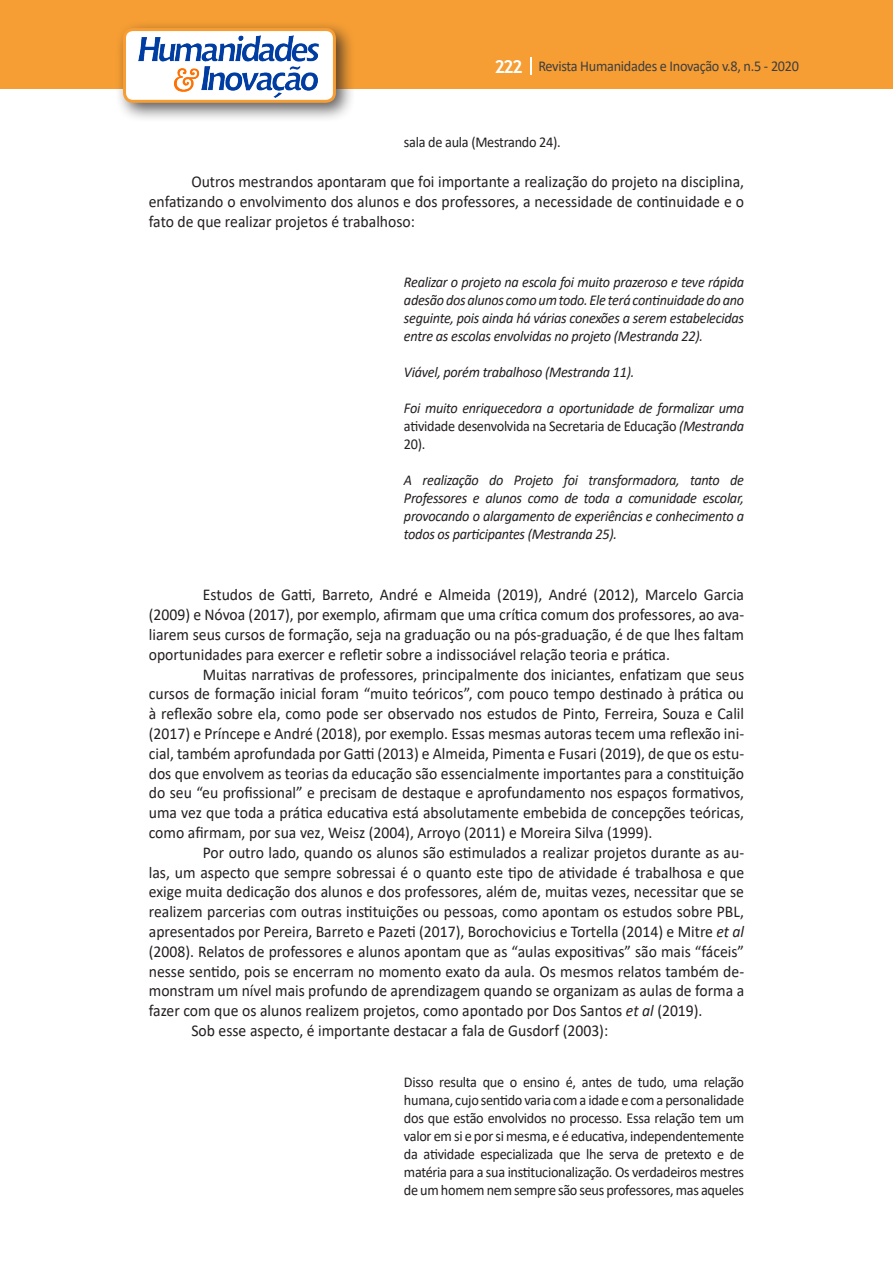
<style>
.page{position:relative;width:893px;height:1263px;background:#fff}
.page>*{position:absolute;margin:0;border:0;box-sizing:border-box;transform-origin:0 0}
.Texto{font:16.5px/19.8px "Calibri";color:#231f20;text-align:justify;scale:.95 1}
.citacao{font:italic 15px/18px "Calibri";letter-spacing:-.02em;color:#231f20;text-align:justify;scale:.95 1}
.citacao-2{font:15px/18px "Calibri";letter-spacing:-.02em;color:#231f20;text-align:justify;scale:.95 1}
.t1{font:15px "Calibri";letter-spacing:-.02em;color:#3e3e3f;scale:.95 1}
.s1{font-family:"Trebuchet MS";font-weight:700;font-size:18px;color:#fff}
.s2{font-style:normal}
.s3{font-style:italic}
</style>
<div class="page">
<div style="left:0;top:0;width:893px;height:88px;background:#f69e34"></div>
<svg style="left:530px;top:57px;width:2px;height:18px"></svg>
<div style="left:115px;top:20px;width:241px;height:103px;background:#231f20;opacity:.75"></div>
<div style="left:125px;top:30px;width:209px;height:71px;background:#fff;border-radius:9px"></div>
<img style="left:138px;top:35px;width:181px;height:62px">
<div style="left:123px;top:28px;width:213px;height:75px;border:3px solid #f69e34;border-radius:9px"></div>
<p class="t1" style="left:495px;top:56px;width:322px"><span class="s1">222</span> Revista Humanidades e Inovação v.8, n.5 - 2020</p>
<p class="citacao-2" style="left:404px;top:133px;width:167px">sala de aula (Mestrando 24).</p>
<p class="Texto" style="left:149px;top:171px;width:628px;text-indent:43px">Outros mestrandos apontaram que foi importante a realização do projeto na disciplina, enfatizando o envolvimento dos alunos e dos professores, a necessidade de continuidade e o fato de que realizar projetos é trabalhoso:</p>
<p class="citacao" style="left:404px;top:272px;width:359px">Realizar o projeto na escola foi muito prazeroso e teve rápida adesão dos alunos como um todo. Ele terá continuidade do ano seguinte, pois ainda há várias conexões a serem estabelecidas entre as escolas envolvidas no projeto (Mestranda 22).</p>
<p class="citacao" style="left:404px;top:362px;width:244px">Viável, porém trabalhoso (Mestranda 11).</p>
<p class="citacao" style="left:404px;top:398px;width:360px">Foi muito enriquecedora a oportunidade de formalizar uma <span class="s2">atividade desenvolvida na Secretaria de Educação</span> (Mestranda <span class="s2">20).</span></p>
<p class="citacao" style="left:404px;top:470px;width:360px">A realização do Projeto foi transformadora, tanto de Professores e alunos como de toda a comunidade escolar, provocando o alargamento de experiências e conhecimento a todos os participantes (Mestranda 25).</p>
<p class="Texto" style="left:149px;top:585px;width:628px;text-indent:54px">Estudos de Gatti, Barreto, André e Almeida (2019), André (2012), Marcelo Garcia (2009) e Nóvoa (2017), por exemplo, afirmam que uma crítica comum dos professores, ao ava&shy;liarem seus cursos de formação, seja na graduação ou na pós-graduação, é de que lhes faltam oportunidades para exercer e refletir sobre a indissociável relação teoria e prática.</p>
<p class="Texto" style="left:149px;top:664px;width:628px;text-indent:54px">Muitas narrativas de professores, principalmente dos iniciantes, enfatizam que seus cursos de formação inicial foram “muito teóricos”, com pouco tempo destinado à prática ou à reflexão sobre ela, como pode ser observado nos estudos de Pinto, Ferreira, Souza e Calil (2017) e Príncepe e André (2018), por exemplo. Essas mesmas autoras tecem uma reflexão ini&shy;cial, também aprofundada por Gatti (2013) e Almeida, Pimenta e Fusari (2019), de que os estu&shy;dos que envolvem as teorias da educação são essencialmente importantes para a constituição do seu “eu profissional” e precisam de destaque e aprofundamento nos espaços formativos, uma vez que toda a prática educativa está absolutamente embebida de concepções teóricas, como afirmam, por sua vez, Weisz (2004), Arroyo (2011) e Moreira Silva (1999).</p>
<p class="Texto" style="left:149px;top:842px;width:628px;text-indent:54px">Por outro lado, quando os alunos são estimulados a realizar projetos durante as au&shy;las, um aspecto que sempre sobressai é o quanto este tipo de atividade é trabalhosa e que exige muita dedicação dos alunos e dos professores, além de, muitas vezes, necessitar que se realizem parcerias com outras instituições ou pessoas, como apontam os estudos sobre PBL, apresentados por Pereira, Barreto e Pazeti (2017), Borochovicius e Tortella (2014) e Mitre <span class="s3">et al </span>(2008). Relatos de professores e alunos apontam que as “aulas expositivas” são mais “fáceis” nesse sentido, pois se encerram no momento exato da aula. Os mesmos relatos também de&shy;monstram um nível mais profundo de aprendizagem quando se organizam as aulas de forma a fazer com que os alunos realizem projetos, como apontado por Dos Santos <span class="s3">et al</span> (2019).</p>
<p class="Texto" style="left:191px;top:1020px;width:440px">Sob esse aspecto, é importante destacar a fala de Gusdorf (2003):</p>
<p class="citacao-2" style="left:404px;top:1072px;width:360px">Disso resulta que o ensino é, antes de tudo, uma relação humana, cujo sentido varia com a idade e com a personalidade dos que estão envolvidos no processo. Essa relação tem um valor em si e por si mesma, e é educativa, independentemente da atividade especializada que lhe serva de pretexto e de matéria para a sua institucionalização. Os verdadeiros mestres de um homem nem sempre são seus professores, mas aqueles</p>
</div>
